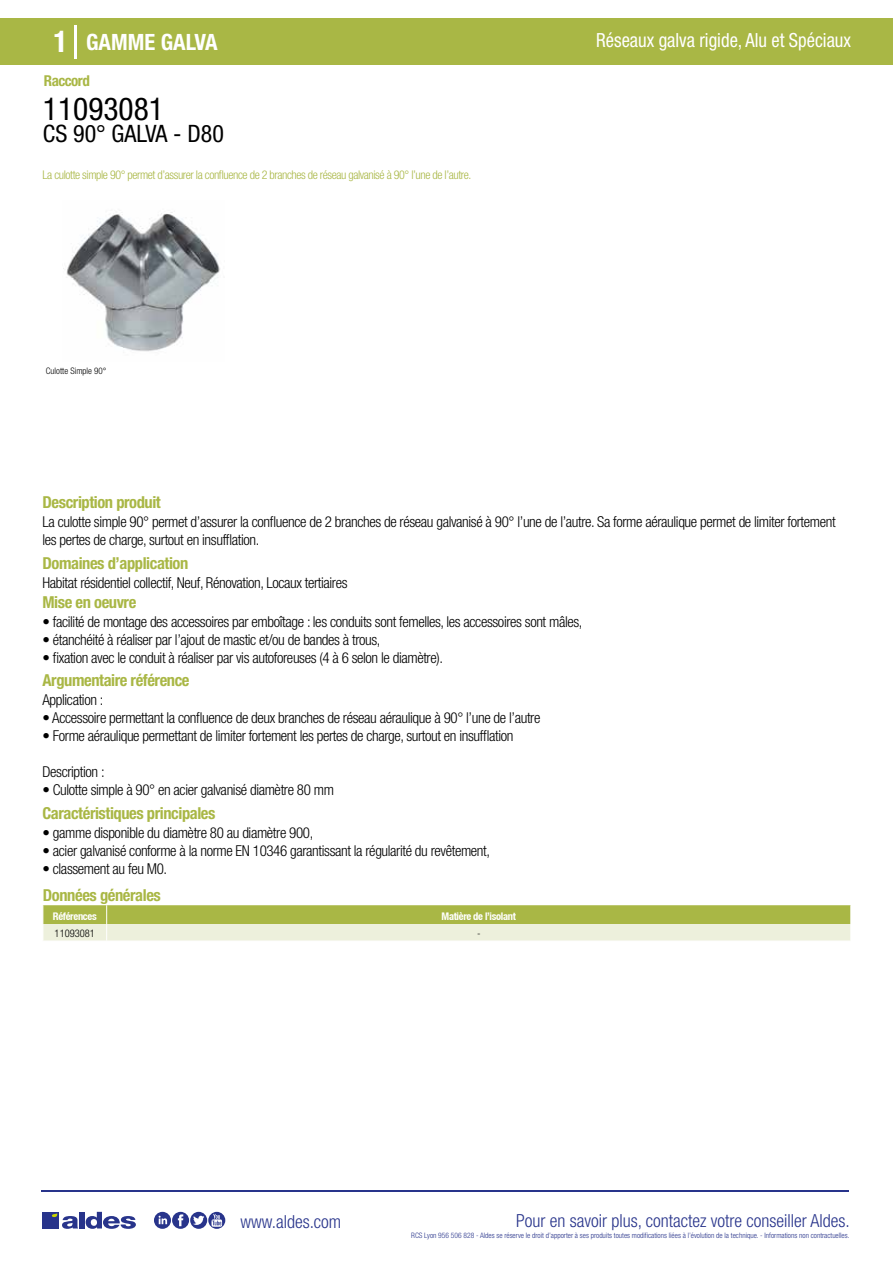
<style>
.page{position:relative;width:893px;height:1263px;background:#fff}
.page>*{position:absolute;margin:0;border:0;box-sizing:border-box;transform-origin:0 0}
.t1{font:condensed 31.5px "Helvetica Neue LT Std";color:#000}
.t2{font:condensed 24px "Helvetica Neue LT Std";color:#000}
.t3{font:700 condensed 22.5px "Helvetica Neue LT Std";color:#fff}
.t4{font:condensed 19.5px "Helvetica Neue LT Std";color:#fff;scale:.95 1}
.t5{font:300 condensed 18px "Helvetica Neue";color:#28348b}
.t6{font:700 condensed 16.5px "Helvetica Neue LT Std";letter-spacing:-.025em;color:#a9b745}
.t7{font:300 condensed 15px/18px "Helvetica Neue LT Std";letter-spacing:-.025em;color:#000}
.t8{font:700 condensed 15px "Helvetica Neue LT Std";letter-spacing:-.035em;color:#a9b745}
.t9{font:300 condensed 12px "Helvetica Neue LT Std";letter-spacing:-.035em;color:#a9b745}
.t10{font:700 condensed 10.5px "Helvetica Neue";letter-spacing:-.03em;color:#fff}
.t11{font:300 condensed 10.5px "Helvetica Neue";color:#000}
.t12{font:300 condensed 9px "Helvetica Neue";color:#000}
.t13{font:300 condensed 7.5px "Helvetica Neue";color:#28348b}
.s1{font-size:30px}
</style>
<div class="page">
<div style="left:0;top:18px;width:893px;height:46px;background:#a9b745"></div>
<hr style="left:74px;top:25px;width:2px;height:33px;background:#fff">
<svg style="left:63px;top:212px;width:157px;height:140px"></svg>
<svg style="left:43px;top:905px;width:808px;height:36px;background:#cad28e"></svg>
<hr style="left:41px;top:1190px;width:808px;height:1px;background:#28348b">
<svg style="left:154px;top:1212px;width:71px;height:17px"></svg>
<div style="left:42px;top:1212px;width:17px;height:16px;background:#28348b"></div>
<div style="left:79px;top:1212px;width:5px;height:16px;background:#28348b"></div>
<svg style="left:86px;top:1212px;width:50px;height:17px"></svg>
<svg style="left:52px;top:1213px;width:26px;height:16px"></svg>
<h3 class="t3" style="left:54px;top:28px;width:166px"><span class="s1">1</span> GAMME GALVA</h3>
<h3 class="t4" style="left:596px;top:29px;width:270px">Réseaux galva rigide, Alu et Spéciaux</h3>
<p class="t8" style="left:44px;top:71px;width:47px">Raccord</p>
<h1 class="t1" style="left:43px;top:91px;width:122px">11093081</h1>
<h2 class="t2" style="left:43px;top:120px;width:182px">CS 90° GALVA - D80</h2>
<p class="t9" style="left:43px;top:167px;width:430px">La culotte simple 90° permet d’assurer la confluence de 2 branches de réseau galvanisé à 90° l’une de l’autre.</p>
<p class="t12" style="left:46px;top:365px;width:62px">Culotte Simple 90°</p>
<p class="t6" style="left:43px;top:492px;width:120px">Description produit</p>
<p class="t7" style="left:43px;top:513px;width:795px">La culotte simple 90° permet d’assurer la confluence de 2 branches de réseau galvanisé à 90° l’une de l’autre. Sa forme aéraulique permet de limiter fortement les pertes de charge, surtout en insufflation.</p>
<p class="t7" style="left:43px;top:573px;width:307px">Habitat résidentiel collectif, Neuf, Rénovation, Locaux tertiaires</p>
<p class="t7" style="left:43px;top:613px;width:541px">• facilité de montage des accessoires par emboîtage : les conduits sont femelles, les accessoires sont mâles,</p>
<p class="t7" style="left:43px;top:631px;width:340px">• étanchéité à réaliser par l’ajout de mastic et/ou de bandes à trous,</p>
<p class="t7" style="left:43px;top:649px;width:402px">• fixation avec le conduit à réaliser par vis autoforeuses (4 à 6 selon le diamètre).</p>
<p class="t6" style="left:43px;top:553px;width:147px">Domaines d’application</p>
<p class="t6" style="left:43px;top:592px;width:95px">Mise en oeuvre</p>
<p class="t6" style="left:43px;top:670px;width:149px">Argumentaire référence</p>
<p class="t7" style="left:43px;top:691px;width:62px">Application :</p>
<p class="t7" style="left:43px;top:709px;width:499px">• Accessoire permettant la confluence de deux branches de réseau aéraulique à 90° l’une de l’autre</p>
<p class="t7" style="left:43px;top:727px;width:472px">• Forme aéraulique permettant de limiter fortement les pertes de charge, surtout en insufflation</p>
<p class="t7" style="left:43px;top:763px;width:64px">Description :</p>
<p class="t7" style="left:43px;top:781px;width:293px">• Culotte simple à 90° en acier galvanisé diamètre 80 mm</p>
<p class="t6" style="left:43px;top:803px;width:174px">Caractéristiques principales</p>
<p class="t7" style="left:43px;top:824px;width:272px">• gamme disponible du diamètre 80 au diamètre 900,</p>
<p class="t7" style="left:43px;top:842px;width:449px">• acier galvanisé conforme à la norme EN 10346 garantissant la régularité du revêtement,</p>
<p class="t7" style="left:43px;top:860px;width:126px">• classement au feu M0.</p>
<p class="t6" style="left:43px;top:885px;width:119px">Données générales</p>
<p class="t10" style="left:53px;top:910px;width:45px">Références</p>
<p class="t10" style="left:442px;top:910px;width:76px">Matière de l’isolant</p>
<p class="t11" style="left:55px;top:927px;width:42px">11093081</p>
<p class="t11" style="left:477px;top:927px;width:5px">-</p>
<p class="t5" style="left:240px;top:1211px;width:102px">www.aldes.com</p>
<p class="t5" style="left:516px;top:1211px;width:335px">Pour en savoir plus, contactez votre conseiller Aldes.</p>
<p class="t13" style="left:411px;top:1230px;width:440px">RCS Lyon 956 506 828 - Aldes se réserve le droit d’apporter à ses produits toutes modifications liées à l’évolution de la technique. - Informations non contractuelles.</p>
</div>
